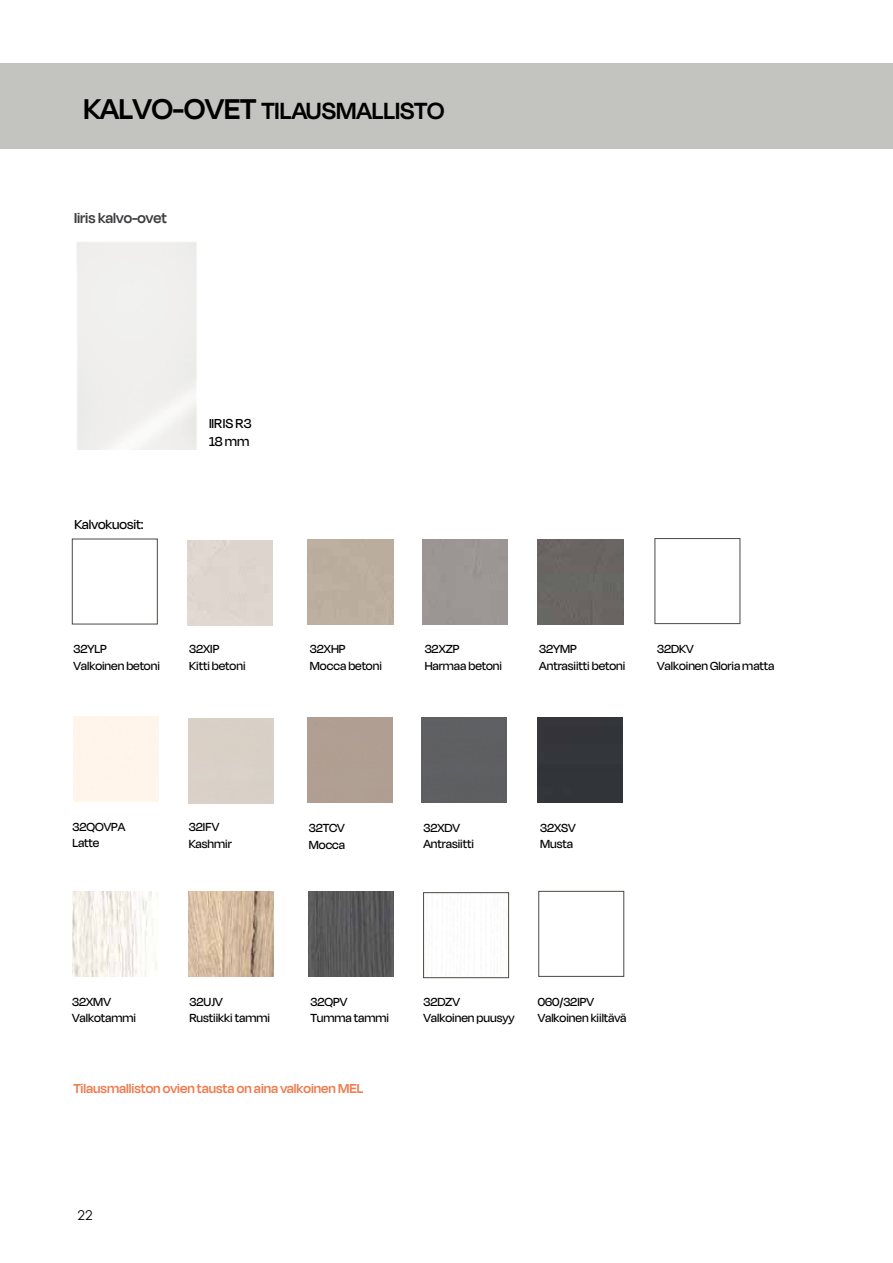
<style>
.page{position:relative;width:893px;height:1263px;background:#fff}
.page>*{position:absolute;margin:0;border:0;box-sizing:border-box;transform-origin:0 0}
.t1{font:600 27px "Degular Display";color:#000}
.t2{font:600 16.5px "Degular Display";color:#3e3d40}
.t3{font:600 15px "Degular Display";color:#ee7d51}
.t4{font:500 15px/18px "Degular Display";color:#000}
.t5{font:500 13.5px/16.2px "Degular Display";color:#000}
.t6{font:13.5px "Century Gothic";color:#000}
.s1{font-size:33px}
</style>
<div class="page">
<div style="left:0;top:64px;width:893px;height:85px;background:#c3c4bf"></div>
<div style="left:72px;top:539px;width:86px;height:85px;border:1px solid #474c42"></div>
<div style="left:655px;top:538px;width:85px;height:86px;border:1px solid #474c42"></div>
<div style="left:538px;top:539px;width:85px;height:85px;background:#696663"></div>
<div style="left:421px;top:717px;width:85px;height:85px;background:#5f5f62"></div>
<div style="left:538px;top:717px;width:85px;height:85px;background:#323439"></div>
<img style="left:72px;top:891px;width:85px;height:86px">
<img style="left:188px;top:892px;width:85px;height:85px">
<img style="left:308px;top:891px;width:85px;height:85px">
<div style="left:423px;top:892px;width:86px;height:86px;border:1px solid #474c42"></div>
<div style="left:539px;top:891px;width:85px;height:85px;border:1px solid #474c42"></div>
<h1 class="t1" style="left:83px;top:96px;width:362px"><span class="s1">KALVO-OVET</span> TILAUSMALLISTO</h1>
<p class="t2" style="left:74px;top:208px;width:94px">Iiris kalvo-ovet</p>
<p class="t4" style="left:75px;top:515px;width:71px">Kalvokuosit:</p>
<p class="t4" style="left:209px;top:413px;width:44px">IIRIS R3<br>18 mm</p>
<p class="t5" style="left:73px;top:641px;width:88px">32YLP<br>Valkoinen betoni</p>
<p class="t5" style="left:189px;top:641px;width:58px">32XIP<br>Kitti betoni</p>
<p class="t5" style="left:310px;top:641px;width:73px">32XHP<br>Mocca betoni</p>
<p class="t5" style="left:425px;top:641px;width:79px">32XZP<br>Harmaa betoni</p>
<p class="t5" style="left:657px;top:641px;width:119px">32DKV<br>Valkoinen Gloria matta</p>
<p class="t5" style="left:539px;top:641px;width:88px">32YMP<br>Antrasiitti betoni</p>
<p class="t5" style="left:72px;top:819px;width:54px">32QOVPA<br>Latte</p>
<p class="t5" style="left:189px;top:819px;width:44px">32IFV<br>Kashmir</p>
<p class="t5" style="left:309px;top:820px;width:38px">32TCV<br>Mocca</p>
<p class="t5" style="left:423px;top:819px;width:52px">32XDV<br>Antrasiitti</p>
<p class="t5" style="left:540px;top:819px;width:37px">32XSV<br>Musta</p>
<p class="t5" style="left:72px;top:993px;width:65px">32XMV<br>Valkotammi</p>
<p class="t5" style="left:190px;top:993px;width:82px">32UJV<br>Rustiikki tammi</p>
<p class="t5" style="left:311px;top:993px;width:80px">32QPV<br>Tumma tammi</p>
<p class="t5" style="left:424px;top:993px;width:93px">32DZV<br>Valkoinen puusyy</p>
<p class="t5" style="left:538px;top:993px;width:90px">060/32IPV<br>Valkoinen kiiltävä</p>
<p class="t3" style="left:73px;top:1079px;width:291px">Tilausmalliston ovien tausta on aina valkoinen MEL</p>
<p class="t6" style="left:78px;top:1205px;width:16px">22</p>
</div>
